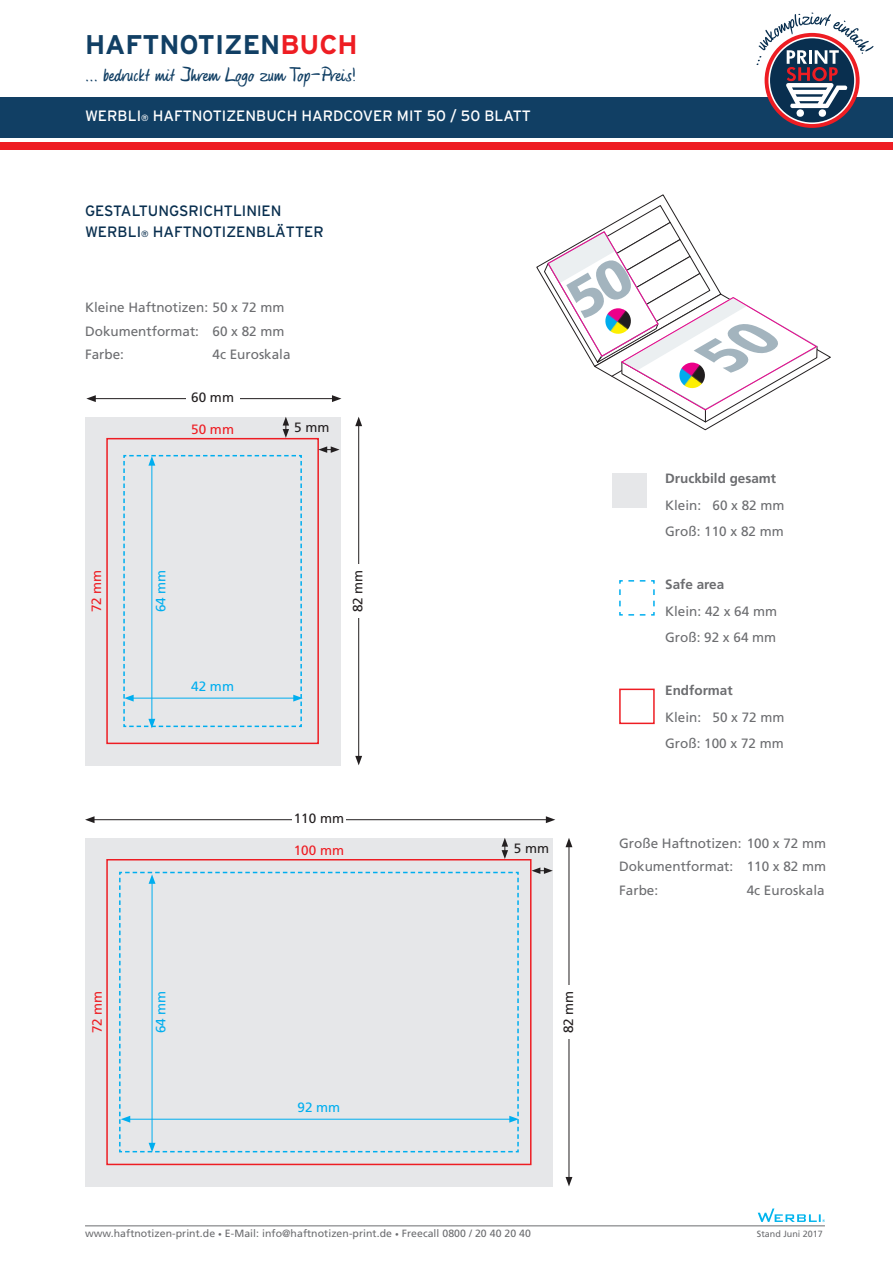
<style>
.page{position:relative;width:893px;height:1263px;background:#fff}
.page>*{position:absolute;margin:0;border:0;box-sizing:border-box;transform-origin:0 0}
.t1{font:700 27px "Interstate";color:#113f64}
.t2{font:19.5px "Phil Handwriting";letter-spacing:.01em;color:#113f64}
.t3{font:15px "Interstate";color:#092f4f}
.t4{font:15px "Interstate";color:#fff}
.Intro-Text{font:13.5px "Frutiger LT Std";color:#6c6d70}
.Intro-Text-2{font:700 13.5px "Frutiger LT Std";color:#6c6d70}
.Intro-Text-3{font:13.5px "Frutiger LT Std";color:#231f20}
.Intro-Text-4{font:13.5px "Frutiger LT Std";color:#ee1d23}
.Intro-Text-5{font:13.5px "Frutiger LT Std";color:#00aeef}
.t5{font:10.5px "Frutiger LT Std";letter-spacing:.005em;color:#6c6d70}
.t6{font:9px "Frutiger LT Std";color:#6c6d70}
.s1{color:#ee1d23}
.s2{font-size:9px}
.s3{font-size:7.5px}
</style>
<div class="page">
<div style="left:85px;top:838px;width:468px;height:348px;background:#e6e7e9"></div>
<div style="left:106px;top:859px;width:425px;height:306px;border:2px solid #ee1d23"></div>
<div style="left:0;top:98px;width:893px;height:40px;background:#113f64"></div>
<div style="left:0;top:142px;width:893px;height:8px;background:#ee1d23"></div>
<div style="left:612px;top:473px;width:34px;height:34px;background:#e6e7e9"></div>
<svg style="left:619px;top:580px;width:36px;height:36px"></svg>
<div style="left:619px;top:689px;width:36px;height:35px;border:2px solid #ee1d23"></div>
<svg style="left:119px;top:872px;width:400px;height:280px"></svg>
<svg style="left:502px;top:838px;width:6px;height:21px"></svg>
<svg style="left:531px;top:867px;width:22px;height:7px"></svg>
<hr style="left:92px;top:819px;width:456px;height:1px;background:#231f20">
<svg style="left:85px;top:816px;width:10px;height:7px"></svg>
<svg style="left:546px;top:816px;width:9px;height:7px"></svg>
<hr style="left:569px;top:845px;width:1px;height:334px;background:#231f20">
<svg style="left:565px;top:838px;width:7px;height:9px"></svg>
<svg style="left:565px;top:1177px;width:7px;height:9px"></svg>
<div style="left:292px;top:813px;width:54px;height:13px;background:#fff"></div>
<div style="left:563px;top:985px;width:13px;height:54px;background:#fff"></div>
<div style="left:85px;top:417px;width:255px;height:348px;background:#e6e7e9"></div>
<div style="left:106px;top:438px;width:213px;height:306px;border:2px solid #ee1d23"></div>
<svg style="left:123px;top:455px;width:180px;height:273px"></svg>
<svg style="left:283px;top:417px;width:6px;height:21px"></svg>
<svg style="left:318px;top:446px;width:22px;height:7px"></svg>
<hr style="left:93px;top:398px;width:241px;height:1px;background:#231f20">
<svg style="left:86px;top:395px;width:10px;height:7px"></svg>
<svg style="left:332px;top:395px;width:9px;height:7px"></svg>
<hr style="left:358px;top:424px;width:1px;height:334px;background:#231f20">
<svg style="left:355px;top:417px;width:7px;height:9px"></svg>
<svg style="left:355px;top:756px;width:7px;height:9px"></svg>
<div style="left:186px;top:392px;width:53px;height:13px;background:#fff"></div>
<div style="left:352px;top:564px;width:13px;height:54px;background:#fff"></div>
<svg style="left:765px;top:33px;width:95px;height:95px"></svg>
<svg style="left:757px;top:13px;width:116px;height:106px"></svg>
<hr style="left:85px;top:1225px;width:740px;height:1px;background:#6c6d70">
<svg style="left:758px;top:1208px;width:67px;height:14px"></svg>
<svg style="left:536px;top:194px;width:295px;height:237px"></svg>
<p class="t1" style="left:85px;top:30px;width:274px">HAFTNOTIZEN<span class="s1">BUCH</span></p>
<p class="t2" style="left:85px;top:63px;width:273px">... bedruckt mit Ihrem Logo zum Top-Preis!</p>
<p class="t4" style="left:85px;top:108px;width:447px">WERBLI<span class="s2">®</span> HAFTNOTIZENBUCH HARDCOVER MIT 50 / 50 BLATT</p>
<p class="t3" style="left:85px;top:202px;width:198px">GESTALTUNGSRICHTLINIEN</p>
<p class="t3" style="left:85px;top:223px;width:240px">WERBLI<span class="s2">®</span> HAFTNOTIZENBLÄTTER</p>
<p class="Intro-Text" style="left:85px;top:299px;width:201px">Kleine Haftnotizen: 50 x 72 mm</p>
<p class="Intro-Text" style="left:85px;top:323px;width:201px">Dokumentformat: 60 x 82 mm</p>
<p class="Intro-Text" style="left:85px;top:346px;width:41px">Farbe:</p>
<p class="Intro-Text" style="left:213px;top:346px;width:80px">4c Euroskala</p>
<p class="Intro-Text-3" style="left:191px;top:390px;width:44px">60 mm</p>
<p class="Intro-Text-4" style="left:191px;top:421px;width:44px">50 mm</p>
<p class="Intro-Text-4" style="left:88px;top:612px;width:44px;rotate:-90deg">72 mm</p>
<p class="Intro-Text-5" style="left:153px;top:612px;width:44px;rotate:-90deg">64 mm</p>
<p class="Intro-Text-5" style="left:191px;top:679px;width:44px">42 mm</p>
<p class="Intro-Text-4" style="left:89px;top:1033px;width:44px;rotate:-90deg">72 mm</p>
<p class="Intro-Text-5" style="left:153px;top:1033px;width:44px;rotate:-90deg">64 mm</p>
<p class="Intro-Text-3" style="left:294px;top:419px;width:37px">5 mm</p>
<p class="Intro-Text-3" style="left:350px;top:612px;width:44px;rotate:-90deg">82 mm</p>
<p class="Intro-Text-3" style="left:294px;top:811px;width:52px">110 mm</p>
<p class="Intro-Text-4" style="left:294px;top:842px;width:52px">100 mm</p>
<p class="Intro-Text-5" style="left:298px;top:1100px;width:44px">92 mm</p>
<p class="Intro-Text-3" style="left:514px;top:840px;width:37px">5 mm</p>
<p class="Intro-Text-3" style="left:560px;top:1033px;width:44px;rotate:-90deg">82 mm</p>
<p class="Intro-Text-2" style="left:665px;top:471px;width:113px">Druckbild gesamt</p>
<p class="Intro-Text" style="left:665px;top:497px;width:121px">Klein: 60 x 82 mm</p>
<p class="Intro-Text" style="left:665px;top:524px;width:120px">Groß: 110 x 82 mm</p>
<p class="Intro-Text-2" style="left:665px;top:577px;width:61px">Safe area</p>
<p class="Intro-Text" style="left:665px;top:603px;width:113px">Klein: 42 x 64 mm</p>
<p class="Intro-Text" style="left:665px;top:630px;width:113px">Groß: 92 x 64 mm</p>
<p class="Intro-Text-2" style="left:665px;top:683px;width:69px">Endformat</p>
<p class="Intro-Text" style="left:665px;top:709px;width:121px">Klein: 50 x 72 mm</p>
<p class="Intro-Text" style="left:665px;top:736px;width:120px">Groß: 100 x 72 mm</p>
<p class="Intro-Text" style="left:619px;top:835px;width:209px">Große Haftnotizen: 100 x 72 mm</p>
<p class="Intro-Text" style="left:619px;top:859px;width:209px">Dokumentformat: 110 x 82 mm</p>
<p class="Intro-Text" style="left:619px;top:882px;width:41px">Farbe:</p>
<p class="Intro-Text" style="left:747px;top:882px;width:80px">4c Euroskala</p>
<p class="t5" style="left:85px;top:1227px;width:447px">www.haftnotizen-print.de <span class="s3">•</span> E-Mail: info@haftnotizen-print.de <span class="s3">•</span> Freecall 0800 / 20 40 20 40</p>
<p class="t6" style="left:757px;top:1229px;width:68px">Stand Juni 2017</p>
</div>
